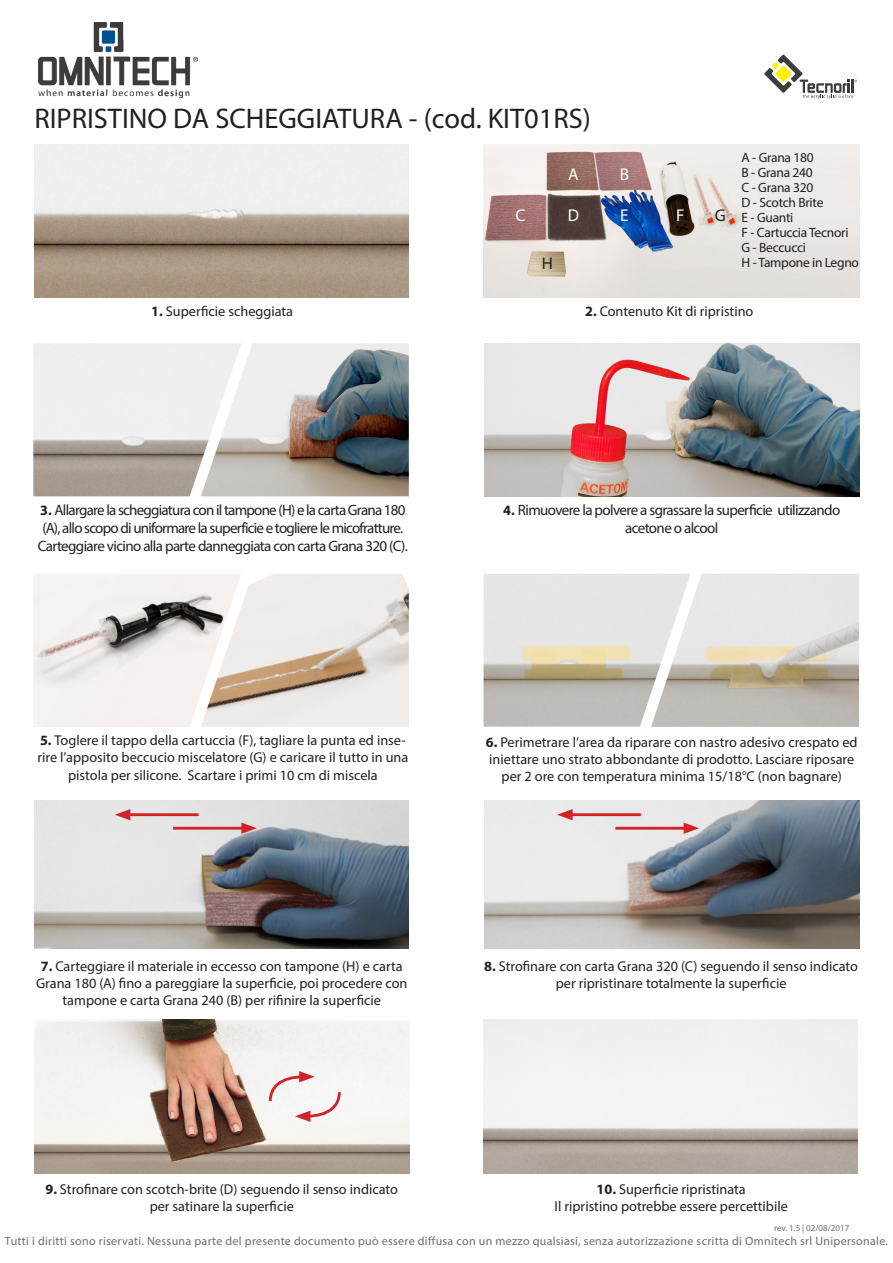
<style>
.page{position:relative;width:893px;height:1263px;background:#fff}
.page>*{position:absolute;margin:0;border:0;box-sizing:border-box;transform-origin:0 0}
.t1{font:28.5px "Myriad Pro";color:#231f20}
.t2{font:17.1px "Myriad Pro";color:#fff}
.t3{font:17.1px "Myriad Pro";color:#231f20}
.t4{font:15px/18px "Myriad Pro";letter-spacing:-.045em;color:#231f20}
.t5{font:14.25px/17.1px "Myriad Pro";color:#231f20;text-align:center}
.t6{font:13.5px "Myriad Pro";letter-spacing:-.02em;color:#231f20}
.t7{font:12px "Myriad Pro";letter-spacing:.025em;color:#6c6d70}
.t8{font:9px "Myriad Pro";color:#6c6d70}
.s1{font-weight:700}
.s2{font-weight:700;font-size:14.25px}
</style>
<div class="page">
<img style="left:484px;top:144px;width:375px;height:153px">
<img style="left:484px;top:574px;width:167px;height:153px">
<img style="left:33px;top:574px;width:168px;height:153px">
<img style="left:33px;top:343px;width:168px;height:153px">
<img style="left:651px;top:574px;width:208px;height:153px">
<img style="left:484px;top:343px;width:375px;height:153px">
<img style="left:201px;top:574px;width:208px;height:153px">
<img style="left:201px;top:343px;width:208px;height:153px">
<img style="left:34px;top:800px;width:374px;height:149px">
<img style="left:34px;top:144px;width:374px;height:153px">
<img style="left:485px;top:800px;width:374px;height:149px">
<img style="left:35px;top:1020px;width:375px;height:153px">
<img style="left:483px;top:1020px;width:374px;height:153px">
<hr style="left:125px;top:813px;width:74px;height:3px;background:#d1232a">
<svg style="left:115px;top:809px;width:15px;height:11px"></svg>
<hr style="left:173px;top:827px;width:74px;height:3px;background:#d1232a">
<svg style="left:241px;top:822px;width:16px;height:12px"></svg>
<hr style="left:567px;top:813px;width:74px;height:3px;background:#d1232a">
<svg style="left:557px;top:809px;width:16px;height:11px"></svg>
<hr style="left:615px;top:827px;width:74px;height:3px;background:#d1232a">
<svg style="left:684px;top:822px;width:15px;height:12px"></svg>
<svg style="left:267px;top:1071px;width:75px;height:51px"></svg>
<img style="left:38px;top:22px;width:159px;height:76px">
<svg style="left:764px;top:55px;width:93px;height:44px"></svg>
<p class="t1" style="left:34px;top:101px;width:558px">RIPRISTINO DA SCHEGGIATURA - (cod. KIT01RS)</p>
<p class="t2" style="left:515px;top:205px;width:11px">C</p>
<p class="t2" style="left:568px;top:163px;width:12px">A</p>
<p class="t2" style="left:568px;top:205px;width:13px">D</p>
<p class="t2" style="left:620px;top:163px;width:11px">B</p>
<p class="t2" style="left:620px;top:205px;width:10px">E</p>
<p class="t2" style="left:676px;top:205px;width:10px">F</p>
<p class="t3" style="left:715px;top:205px;width:13px">G</p>
<p class="t6" style="left:742px;top:149px;width:74px">A - Grana 180</p>
<p class="t6" style="left:742px;top:164px;width:73px">B - Grana 240</p>
<p class="t6" style="left:742px;top:179px;width:73px">C - Grana 320</p>
<p class="t6" style="left:742px;top:194px;width:83px">D - Scotch Brite</p>
<p class="t6" style="left:742px;top:209px;width:53px">E - Guanti</p>
<p class="t6" style="left:742px;top:224px;width:109px">F - Cartuccia Tecnori</p>
<p class="t6" style="left:742px;top:239px;width:66px">G - Beccucci</p>
<p class="t3" style="left:542px;top:253px;width:13px">H</p>
<p class="t6" style="left:742px;top:254px;width:119px">H - Tampone in Legno</p>
<p class="t5" style="left:151px;top:302px;width:143px"><span class="s1">1.</span> Superficie scheggiata</p>
<p class="t5" style="left:585px;top:302px;width:170px"><span class="s1">2.</span> Contenuto Kit di ripristino</p>
<p class="t4" style="left:38px;top:501px;width:371px"><span class="s2">3.</span> Allargare la scheggiatura con il tampone (H) e la carta Grana 180 (A), allo scopo di uniformare la superficie e togliere le micofratture.<br>Carteggiare vicino alla parte danneggiata con carta Grana 320 (C).</p>
<p class="t4" style="left:503px;top:501px;width:338px;text-align:center"><span class="s2">4.</span> Rimuovere la polvere a sgrassare la superficie utilizzando acetone o alcool</p>
<p class="t5" style="left:37px;top:732px;width:372px"><span class="s1">5.</span> Toglere il tappo della cartuccia (F), tagliare la punta ed inse&shy;rire l’apposito beccucio miscelatore (G) e caricare il tutto in una pistola per silicone. Scartare i primi 10 cm di miscela</p>
<p class="t5" style="left:486px;top:733px;width:373px"><span class="s1">6.</span> Perimetrare l’area da riparare con nastro adesivo crespato ed iniettare uno strato abbondante di prodotto. Lasciare riposare per 2 ore con temperatura minima 15/18°C (non bagnare)</p>
<p class="t5" style="left:36px;top:957px;width:373px"><span class="s1">7.</span> Carteggiare il materiale in eccesso con tampone (H) e carta<br>Grana 180 (A) fino a pareggiare la superficie, poi procedere con tampone e carta Grana 240 (B) per rifinire la superficie</p>
<p class="t5" style="left:484px;top:957px;width:375px"><span class="s1">8.</span> Strofinare con carta Grana 320 (C) seguendo il senso indicato</p>
<p class="t5" style="left:556px;top:974px;width:232px">per ripristinare totalmente la superficie</p>
<p class="t5" style="left:45px;top:1180px;width:354px"><span class="s1">9.</span> Strofinare con scotch-brite (D) seguendo il senso indicato</p>
<p class="t5" style="left:150px;top:1197px;width:146px">per satinare la superficie</p>
<p class="t7" style="left:5px;top:1234px;width:884px">Tutti i diritti sono riservati. Nessuna parte del presente documento può essere diffusa con un mezzo qualsiasi, senza autorizzazione scritta di Omnitech srl Unipersonale.</p>
<p class="t5" style="left:597px;top:1180px;width:151px"><span class="s1">10.</span> Superficie ripristinata</p>
<p class="t5" style="left:554px;top:1197px;width:235px">Il ripristino potrebbe essere percettibile</p>
<p class="t8" style="left:774px;top:1222px;width:77px">rev. 1.5 | 02/08/2017</p>
</div>
